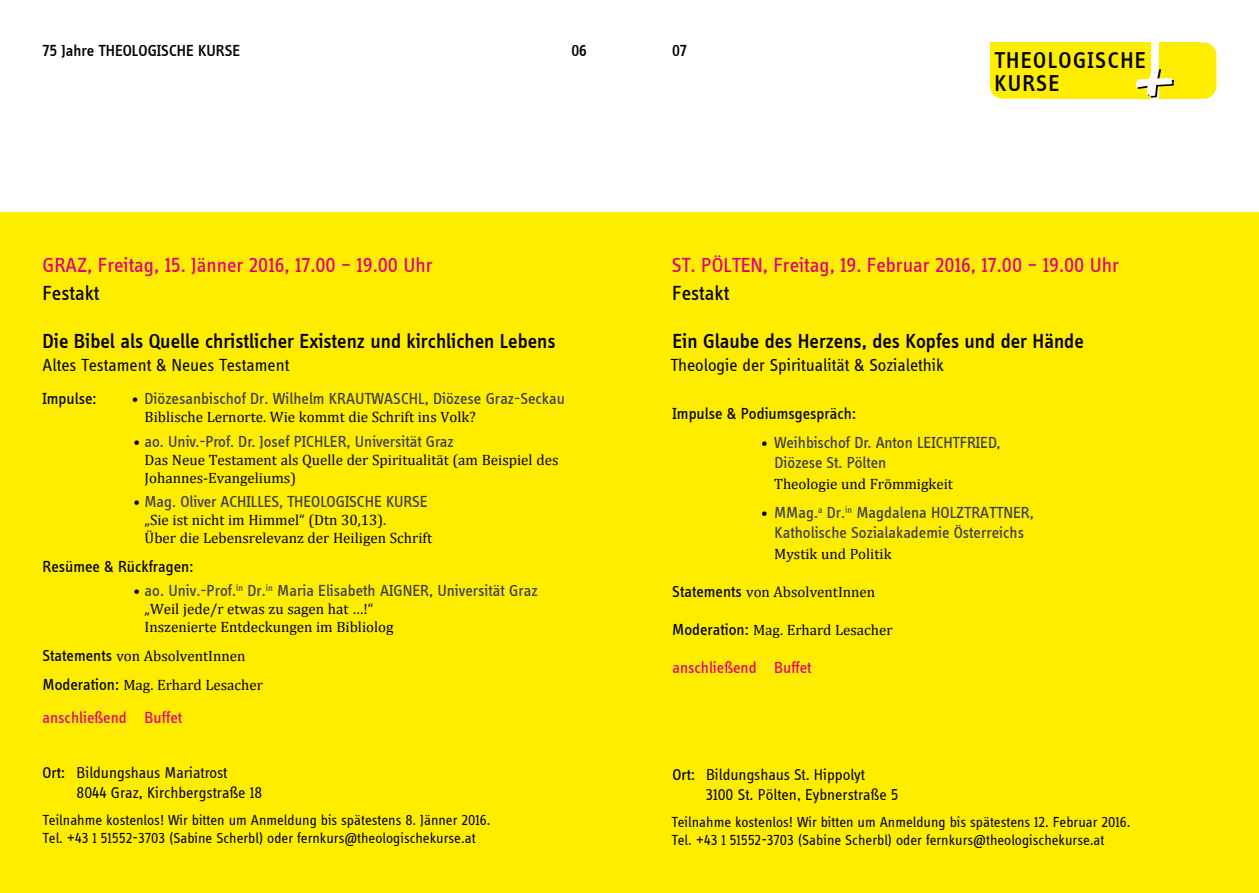
<style>
.page{position:relative;width:1259px;height:893px;background:#fff}
.page>*{position:absolute;margin:0;border:0;box-sizing:border-box;transform-origin:0 0}
.t1{font:500 23.55px/23.5px "Info Disp";letter-spacing:.06em;color:#000}
.t2{font:500 21px "Info Disp";color:#000}
.t3{font:21px "Info Disp";color:#e2007a}
.t4{font:21px "Info Disp";color:#000}
.t5{font:18px "Info Disp";color:#000}
.t6{font:16.5px/19.8px "Info Disp";color:#3e3d40}
.t7{font:16.5px "Info Disp";color:#000}
.t8{font:16.5px "Info Disp";color:#e2007a}
.t9{font:500 16.5px "Info Disp";color:#000}
.t10{font:16.2px/19.5px "Info Disp";color:#000}
.t11{font:15px/18px "Cambria";color:#000}
.t12{font:15px/18px "Info Disp";color:#000}
.s1{font-family:"Cambria";font-size:15px;color:#000}
.s2{font-family:"Info Disp";font-size:16.5px}
.s3{font-style:inherit}
</style>
<div class="page">
<div style="left:0;top:213px;width:644px;height:680px;background:#ffed00"></div>
<div style="left:614px;top:213px;width:645px;height:680px;background:#ffed00"></div>
<div style="left:990px;top:43px;width:160px;height:56px;background:#ffed00;border-radius:13px"></div>
<div style="left:1158px;top:43px;width:58px;height:56px;background:#ffed00;border-radius:13px"></div>
<div style="left:1158px;top:43px;width:41px;height:56px;background:#ffed00"></div>
<svg style="left:1135px;top:67px;width:39px;height:31px"></svg>
<p class="t9" style="left:43px;top:41px;width:199px">75 Jahre THEOLOGISCHE KURSE</p>
<p class="t9" style="left:571px;top:41px;width:17px">06</p>
<p class="t9" style="left:672px;top:41px;width:16px">07</p>
<h1 class="t1" style="left:994px;top:48px;width:153px">THEOLOGISCHE<br>KURSE</h1>
<h2 class="t3" style="left:43px;top:252px;width:392px">GRAZ, Freitag, 15. Jänner 2016, 17.00 – 19.00 Uhr</h2>
<h2 class="t4" style="left:43px;top:281px;width:58px">Festakt</h2>
<h2 class="t2" style="left:43px;top:329px;width:514px">Die Bibel als Quelle christlicher Existenz und kirchlichen Lebens</h2>
<p class="t5" style="left:43px;top:355px;width:248px">Altes Testament &amp; Neues Testament</p>
<p class="t7" style="left:43px;top:389px;width:55px">Impulse:</p>
<p class="t6" style="left:132px;top:388px;width:435px"><span class="s1">•</span> Diözesanbischof Dr. Wilhelm KRAUTWASCHL, Diözese Graz-Seckau</p>
<p class="t11" style="left:145px;top:408px;width:333px">Biblische Lernorte. Wie kommt die Schrift ins Volk?</p>
<p class="t6" style="left:133px;top:431px;width:322px"><span class="s1">•</span> ao. Univ.-Prof. Dr. Josef PICHLER, Universität Graz</p>
<p class="t11" style="left:145px;top:450px;width:415px">Das Neue Testament als Quelle der Spiritualität (am Beispiel des<br>Johannes-Evangeliums)</p>
<p class="t6" style="left:133px;top:491px;width:296px"><span class="s1">•</span> Mag. Oliver ACHILLES, THEOLOGISCHE KURSE</p>
<p class="t11" style="left:145px;top:511px;width:289px">„Sie ist nicht im Himmel“ (Dtn 30,13).<br>Über die Lebensrelevanz der Heiligen Schrift</p>
<p class="t7" style="left:43px;top:556px;width:152px">Resümee &amp; Rückfragen:</p>
<p class="t6" style="left:134px;top:580px;width:405px"><span class="s1">•</span> ao. Univ.-Prof.<sup>in</sup> Dr.<sup>in</sup> Maria Elisabeth AIGNER, Universität Graz</p>
<p class="t11" style="left:145px;top:600px;width:250px">„Weil jede/r etwas zu sagen hat …!“<br>Inszenierte Entdeckungen im Bibliolog</p>
<p class="t11" style="left:43px;top:641px;width:222px;line-height:28.8px"><span class="s2">Statements</span> von AbsolventInnen<br><span class="s2">Moderation:</span> Mag. Erhard Lesacher</p>
<p class="t8" style="left:43px;top:707px;width:141px">anschließend Buffet</p>
<p class="t10" style="left:77px;top:763px;width:187px;text-indent:-34px"><span class="s3">Ort:</span> Bildungshaus Mariatrost<br>8044 Graz, Kirchbergstraße 18</p>
<p class="t12" style="left:43px;top:811px;width:449px">Teilnahme kostenlos! Wir bitten um Anmeldung bis spätestens 8. Jänner 2016.<br>Tel. +43 1 51552-3703 (Sabine Scherbl) oder fernkurs@theologischekurse.at</p>
<h2 class="t3" style="left:672px;top:252px;width:449px">ST. PÖLTEN, Freitag, 19. Februar 2016, 17.00 – 19.00 Uhr</h2>
<h2 class="t4" style="left:672px;top:281px;width:58px">Festakt</h2>
<h2 class="t2" style="left:672px;top:329px;width:413px">Ein Glaube des Herzens, des Kopfes und der Hände</h2>
<p class="t5" style="left:670px;top:355px;width:275px">Theologie der Spiritualität &amp; Sozialethik</p>
<p class="t7" style="left:672px;top:404px;width:185px">Impulse &amp; Podiumsgespräch:</p>
<p class="t6" style="left:774px;top:432px;width:228px;text-indent:-13px"><span class="s1">•</span> Weihbischof Dr. Anton LEICHTFRIED,<br>Diözese St. Pölten</p>
<p class="t11" style="left:774px;top:475px;width:180px">Theologie und Frömmigkeit</p>
<p class="t6" style="left:761px;top:502px;width:274px;text-align:center"><span class="s1">•</span> MMag.<sup>a</sup> Dr.<sup>in</sup> Magdalena HOLZTRATTNER,<br>Katholische Sozialakademie Österreichs</p>
<p class="t11" style="left:774px;top:545px;width:119px">Mystik und Politik</p>
<p class="t11" style="left:672px;top:583px;width:204px"><span class="s2">Statements</span> von AbsolventInnen</p>
<p class="t11" style="left:672px;top:621px;width:222px"><span class="s2">Moderation:</span> Mag. Erhard Lesacher</p>
<p class="t8" style="left:672px;top:657px;width:141px">anschließend Buffet</p>
<p class="t10" style="left:706px;top:765px;width:194px;text-indent:-33px"><span class="s3">Ort:</span> Bildungshaus St. Hippolyt<br>3100 St. Pölten, Eybnerstraße 5</p>
<p class="t12" style="left:671px;top:813px;width:460px">Teilnahme kostenlos! Wir bitten um Anmeldung bis spätestens 12. Februar 2016.<br>Tel. +43 1 51552-3703 (Sabine Scherbl) oder fernkurs@theologischekurse.at</p>
</div>
